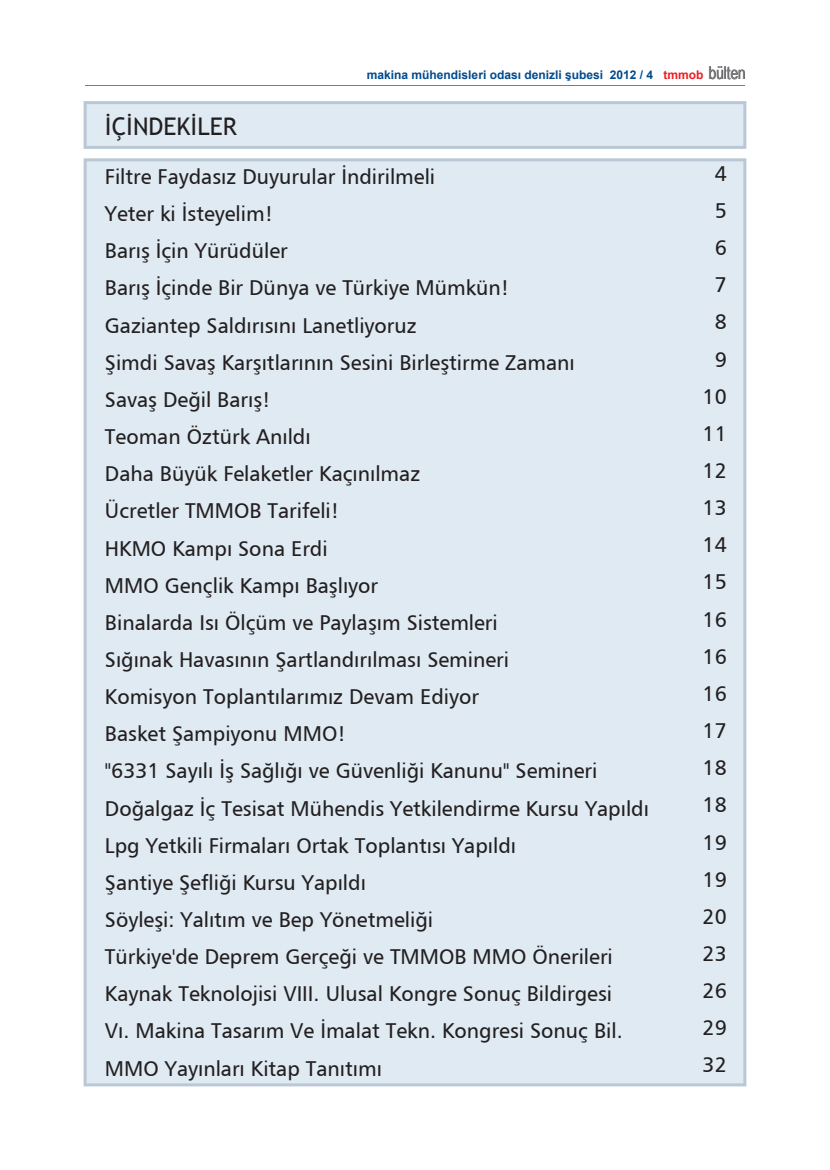
<style>
.page{position:relative;width:830px;height:1170px;background:#fff}
.page>*{position:absolute;margin:0;border:0;box-sizing:border-box;transform-origin:0 0}
.t1{font:24.3px "Trebuchet MS";color:#231f20}
.t2{font:21px/37.2px "Humanist 777 BT Roman B";color:#231f20}
.t3{font:700 12px "Arial";color:#004a8d}
.s1{color:#ee1d23}
.s2{font-family:"Arial Narrow";font-weight:400;font-size:17.7px;color:#231f20}
</style>
<div class="page">
<svg style="left:84px;top:101px;width:662px;height:48px;background:#dae5ee"></svg>
<div style="left:84px;top:158px;width:662px;height:928px;background:#dfeaf3"></div>
<hr style="left:85px;top:85px;width:659px;height:1px;background:#7b7d80">
<p class="t3" style="left:366px;top:66px;width:380px">makina mühendisleri odası denizli şubesi 2012 / 4 <span class="s1">tmmob</span> <span class="s2">bülten</span></p>
<p class="t1" style="left:105px;top:112px;width:133px">İÇİNDEKİLER</p>
<p class="t2" style="left:105px;top:158px;width:545px">Filtre Faydasız Duyurular İndirilmeli<br>Yeter ki İsteyelim!<br>Barış İçin Yürüdüler<br>Barış İçinde Bir Dünya ve Türkiye Mümkün!<br>Gaziantep Saldırısını Lanetliyoruz<br>Şimdi Savaş Karşıtlarının Sesini Birleştirme Zamanı<br>Savaş Değil Barış!<br>Teoman Öztürk Anıldı<br>Daha Büyük Felaketler Kaçınılmaz<br>Ücretler TMMOB Tarifeli!<br>HKMO Kampı Sona Erdi<br>MMO Gençlik Kampı Başlıyor<br>Binalarda Isı Ölçüm ve Paylaşım Sistemleri<br>Sığınak Havasının Şartlandırılması Semineri<br>Komisyon Toplantılarımız Devam Ediyor<br>Basket Şampiyonu MMO!<br>"6331 Sayılı İş Sağlığı ve Güvenliği Kanunu" Semineri Doğalgaz İç Tesisat Mühendis Yetkilendirme Kursu Yapıldı Lpg Yetkili Firmaları Ortak Toplantısı Yapıldı<br>Şantiye Şefliği Kursu Yapıldı<br>Söyleşi: Yalıtım ve Bep Yönetmeliği<br>Türkiye'de Deprem Gerçeği ve TMMOB MMO Önerileri Kaynak Teknolojisi VIII. Ulusal Kongre Sonuç Bildirgesi<br>Vı. Makina Tasarım Ve İmalat Tekn. Kongresi Sonuç Bil.<br>MMO Yayınları Kitap Tanıtımı</p>
<p class="t2" style="left:702px;top:154px;width:26px;text-align:center">4<br>5<br>6<br>7<br>8<br>9<br>10<br>11<br>12<br>13<br>14<br>15<br>16<br>16<br>16<br>17<br>18<br>18<br>19<br>19<br>20<br>23<br>26<br>29<br>32</p>
</div>
